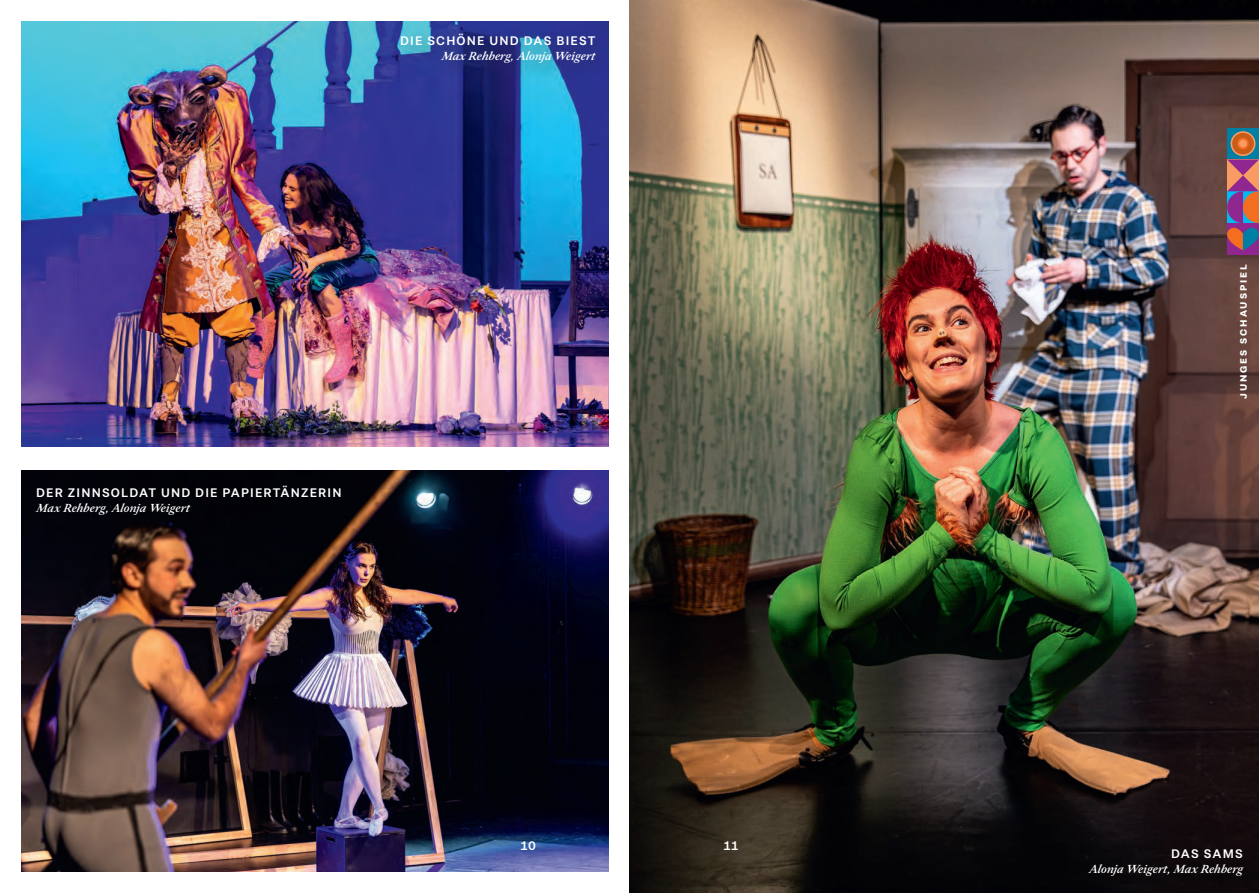
<style>
.page{position:relative;width:1259px;height:893px;background:#fff}
.page>*{position:absolute;margin:0;border:0;box-sizing:border-box;transform-origin:0 0}
.t1{font:700 12px "Allrounder Grotesk";letter-spacing:.1em;color:#fff}
.t2{font:italic 500 11.25px "Allrounder Antiqua";color:#fff}
.t3{font:800 10.8px "Allrounder Grotesk";letter-spacing:.18em;color:#fff}
</style>
<div class="page">
<img style="left:629px;top:0;width:630px;height:893px">
<div style="left:1227px;top:128px;width:32px;height:32px;background:#007ea4"></div>
<div style="left:1227px;top:223px;width:32px;height:32px;background:#90268f"></div>
<svg style="left:1230px;top:131px;width:25px;height:25px"></svg>
<div style="left:1232px;top:133px;width:22px;height:21px;background:#c85b18;border-radius:50%"></div>
<div style="left:1237px;top:138px;width:11px;height:11px;background:#f36e21;border-radius:50%"></div>
<div style="left:1239px;top:140px;width:8px;height:8px;background:#f89c63;border-radius:50%"></div>
<svg style="left:1226px;top:160px;width:33px;height:90px;background:#9f5c76"></svg>
<img style="left:21px;top:471px;width:587px;height:401px">
<img style="left:21px;top:21px;width:587px;height:425px">
<div style="left:393px;top:27px;width:221px;height:54px;background:#231f20;opacity:.49"></div>
<p class="t1" style="left:400px;top:31px;width:197px">DIE SCHÖNE UND DAS BIEST</p>
<p class="t2" style="left:441px;top:47px;width:155px">Max Rehberg, Alonja Weigert</p>
<p class="t1" style="left:36px;top:483px;width:307px">DER ZINNSOLDAT UND DIE PAPIERTÄNZERIN</p>
<p class="t2" style="left:36px;top:498px;width:155px">Max Rehberg, Alonja Weigert</p>
<p class="t1" style="left:520px;top:836px;width:17px">10</p>
<p class="t1" style="left:723px;top:836px;width:17px">11</p>
<p class="t3" style="left:1234px;top:399px;width:136px;rotate:-90deg">junges schauspiel</p>
<p class="t1" style="left:1171px;top:844px;width:73px">DAS SAMS</p>
<p class="t2" style="left:1089px;top:860px;width:155px">Alonja Weigert, Max Rehberg</p>
</div>
